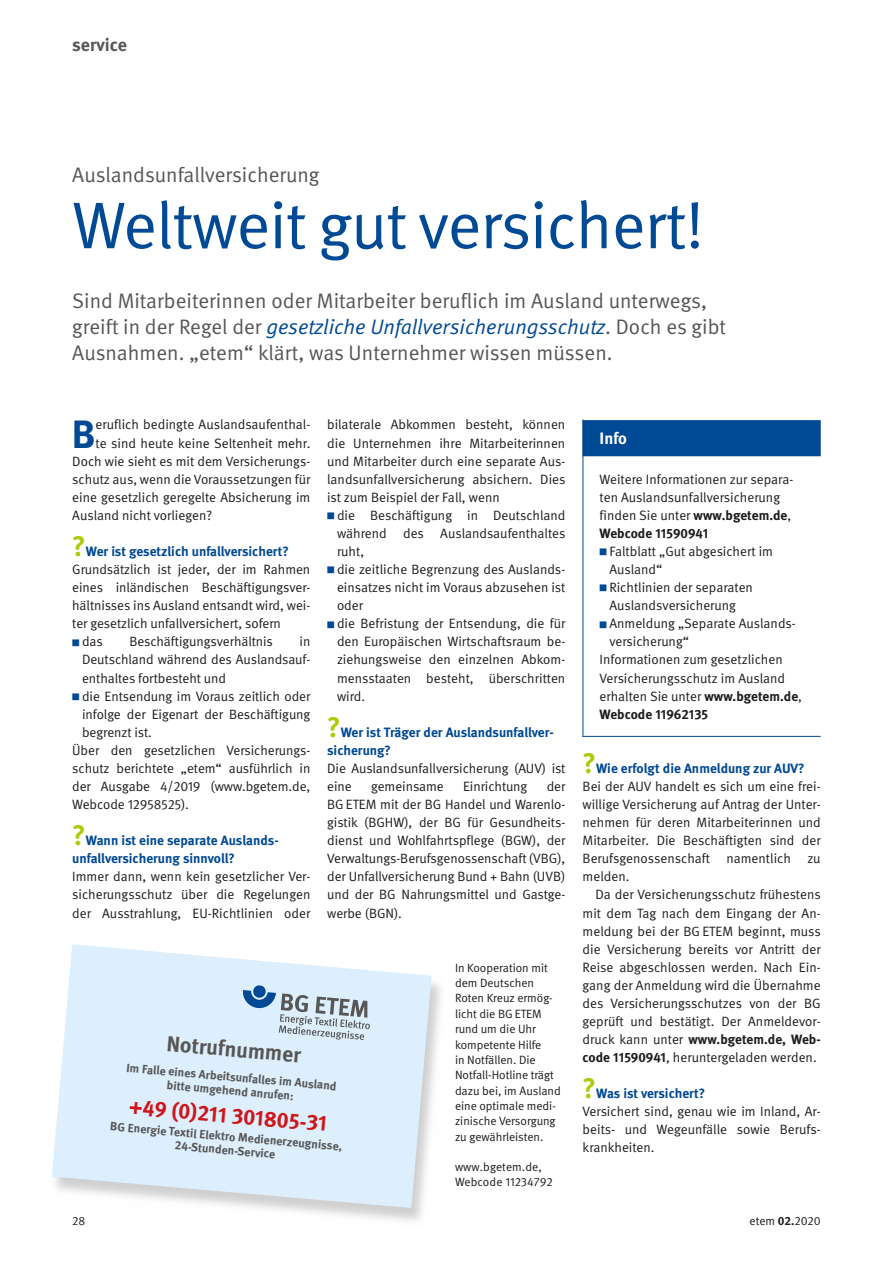
<style>
.page{position:relative;width:893px;height:1263px;background:#fff}
.page>*{position:absolute;margin:0;border:0;box-sizing:border-box;transform-origin:0 0}
.t1{font:66px "DGUV Meta";letter-spacing:-.01em;color:#004994}
.t2{font:700 39.45px "DGUV Meta";color:#004994}
.t3{font:700 28.5px "DGUV Meta";color:#afca0b}
.t4{font:700 21.75px "DGUV Meta";color:#cd171a}
.t5{font:700 21.75px "DGUV Meta";color:#575756}
.t6{font:21px/25.8px "DGUV Meta";color:#575756}
.t7{font:700 18px "DGUV Meta";color:#575756}
.t8{font:700 16.5px "DGUV Meta";color:#fff}
.t9{font:13.5px/18.1px "DGUV Meta";letter-spacing:-.005em;color:#1d1d1b;text-align:justify}
.t10{font:700 13.5px/18px "DGUV Meta";letter-spacing:-.005em;color:#004994}
.t11{font:12px/15.3px "DGUV Meta";letter-spacing:-.005em;color:#1d1d1b}
.t12{font:700 12px/13.8px "DGUV Meta";color:#575756;text-align:center}
.t13{font:700 9px "DGUV Meta";color:#004994}
.s1{font-style:italic;color:#004994}
.s2{font-weight:700}
.s3{font-weight:700;font-size:9px;color:#004994}
.s4{font-size:28.5px;color:#afca0b}
</style>
<div class="page">
<svg style="left:52px;top:944px;width:380px;height:264px;background:#e0eefa"></svg>
<hr style="left:582px;top:419px;width:1px;height:318px;background:#004994">
<div style="left:582px;top:420px;width:239px;height:36px;background:#004994"></div>
<hr style="left:582px;top:736px;width:239px;height:1px;background:#004994">
<svg style="left:253px;top:985px;width:13px;height:13px"></svg>
<svg style="left:242px;top:990px;width:128px;height:50px;background:#b5c6d5"></svg>
<h3 class="t7" style="left:72px;top:34px;width:56px">service</h3>
<p class="t6" style="left:72px;top:162px;width:249px">Auslandsunfallversicherung</p>
<h3 class="t1" style="left:72px;top:187px;width:633px">Weltweit gut versichert!</h3>
<p class="t6" style="left:72px;top:288px;width:655px">Sind Mitarbeiterinnen oder Mitarbeiter beruflich im Ausland unterwegs, greift in der Regel der <span class="s1">gesetzliche Unfallversicherungsschutz</span>. Doch es gibt<br>Ausnahmen. „etem“ klärt, was Unternehmer wissen müssen.</p>
<p class="t2" style="left:72px;top:410px;width:25px">B</p>
<p class="t9" style="left:96px;top:416px;width:216px">eruflich bedingte Auslandsaufenthal-</p>
<p class="t9" style="left:96px;top:434px;width:216px">te sind heute keine Seltenheit mehr.</p>
<p class="t9" style="left:72px;top:452px;width:240px">Doch wie sieht es mit dem Versicherungs-</p>
<p class="t9" style="left:72px;top:470px;width:240px">schutz aus, wenn die Voraussetzungen für</p>
<p class="t9" style="left:72px;top:488px;width:240px">eine gesetzlich geregelte Absicherung im</p>
<p class="t9" style="left:72px;top:506px;width:141px">Ausland nicht vorliegen?</p>
<h4 class="t10" style="left:86px;top:543px;width:204px">Wer ist gesetzlich unfallversichert?</h4>
<p class="t9" style="left:72px;top:561px;width:240px">Grundsätzlich ist jeder, der im Rahmen eines inländischen Beschäftigungsver&shy;hältnisses ins Ausland entsandt wird, wei&shy;ter gesetzlich unfallversichert, sofern</p>
<p class="t9" style="left:82px;top:633px;width:22px">das</p>
<p class="t9" style="left:129px;top:633px;width:145px">Beschäftigungsverhältnis</p>
<h3 class="t3" style="left:72px;top:529px;width:15px">?</h3>
<p class="t9" style="left:82px;top:633px;width:230px;text-indent:217px">in Deutschland während des Auslandsauf&shy;enthaltes fortbesteht und</p>
<p class="t9" style="left:82px;top:687px;width:230px">die Entsendung im Voraus zeitlich oder infolge der Eigenart der Beschäftigung begrenzt ist.</p>
<p class="t9" style="left:72px;top:741px;width:240px">Über den gesetzlichen Versicherungs&shy;schutz berichtete „etem“ ausführlich in der Ausgabe 4/2019 (www.bgetem.de, Webcode 12958525).</p>
<h4 class="t10" style="left:72px;top:832px;width:208px;text-indent:14px">Wann ist eine separate Auslands&shy;unfallversicherung sinnvoll?</h4>
<p class="t9" style="left:72px;top:868px;width:240px">Immer dann, wenn kein gesetzlicher Ver&shy;sicherungsschutz über die Regelungen der Ausstrahlung, EU-Richtlinien oder</p>
<p class="t13" style="left:72px;top:637px;width:9px">▪</p>
<p class="t13" style="left:72px;top:691px;width:9px">▪</p>
<h3 class="t3" style="left:72px;top:818px;width:15px">?</h3>
<p class="t9" style="left:327px;top:416px;width:240px">bilaterale Abkommen besteht, können die Unternehmen ihre Mitarbeiterinnen und Mitarbeiter durch eine separate Aus&shy;landsunfallversicherung absichern. Dies ist zum Beispiel der Fall, wenn</p>
<p class="t9" style="left:337px;top:506px;width:230px">die Beschäftigung in Deutschland während des Auslandsaufenthaltes ruht,</p>
<p class="t9" style="left:337px;top:561px;width:230px">die zeitliche Begrenzung des Auslands&shy;einsatzes nicht im Voraus abzusehen ist oder</p>
<p class="t9" style="left:337px;top:615px;width:230px">die Befristung der Entsendung, die für den Europäischen Wirtschaftsraum be&shy;ziehungsweise den einzelnen Abkom&shy;mensstaaten besteht, überschritten wird.</p>
<h4 class="t10" style="left:327px;top:723px;width:228px;text-indent:14px">Wer ist Träger der Auslandsunfallver&shy;sicherung?</h4>
<p class="t9" style="left:327px;top:759px;width:240px">Die Auslandsunfallversicherung (AUV) ist eine</p>
<p class="t13" style="left:327px;top:511px;width:9px">▪</p>
<p class="t13" style="left:327px;top:565px;width:9px">▪</p>
<p class="t13" style="left:327px;top:619px;width:9px">▪</p>
<h3 class="t3" style="left:327px;top:710px;width:15px">?</h3>
<p class="t9" style="left:371px;top:777px;width:74px">gemeinsame</p>
<p class="t9" style="left:463px;top:777px;width:66px">Einrichtung</p>
<p class="t9" style="left:327px;top:777px;width:240px;text-indent:219px">der BG ETEM mit der BG Handel und Warenlo&shy;gistik (BGHW), der BG für Gesundheits&shy;dienst und Wohlfahrtspflege (BGW), der Verwaltungs-Berufsgenossenschaft (VBG), der Unfallversicherung Bund + Bahn (UVB) und der BG Nahrungsmittel und Gastge&shy;werbe (BGN).</p>
<h3 class="t5" style="left:168px;top:1030px;width:136px;rotate:5deg">Notrufnummer</h3>
<p class="t12" style="left:127px;top:1061px;width:212px;rotate:5deg">Im Falle eines Arbeitsunfalles im Ausland bitte umgehend anrufen:</p>
<h3 class="t4" style="left:130px;top:1093px;width:200px;rotate:5deg">+49 (0)211 301805-31</h3>
<p class="t12" style="left:111px;top:1120px;width:234px;rotate:5deg">BG Energie Textil Elektro Medienerzeugnisse,<br>24-Stunden-Service</p>
<p class="t11" style="left:455px;top:960px;width:107px">In Kooperation mit dem Deutschen<br>Roten Kreuz ermög&shy;licht die BG ETEM rund um die Uhr kompetente Hilfe<br>in Notfällen. Die<br>Notfall-Hotline trägt dazu bei, im Ausland eine optimale medi&shy;zinische Versorgung zu gewährleisten.</p>
<p class="t11" style="left:455px;top:1159px;width:99px">www.bgetem.de,<br>Webcode 11234792</p>
<h4 class="t8" style="left:599px;top:428px;width:29px">Info</h4>
<p class="t9" style="left:599px;top:470px;width:195px;text-align:left">Weitere Informationen zur separa&shy;ten Auslandsunfallversicherung finden Sie unter <span class="s2">www.bgetem.de</span>,<br><span class="s2">Webcode 11590941</span></p>
<p class="t9" style="left:609px;top:542px;width:165px;text-indent:-10px"><span class="s3">▪</span> Faltblatt „Gut abgesichert im<br>Ausland“</p>
<p class="t9" style="left:599px;top:579px;width:155px;text-align:center"><span class="s3">▪</span> Richtlinien der separaten<br>Auslandsversicherung</p>
<p class="t9" style="left:609px;top:615px;width:188px;text-indent:-10px"><span class="s3">▪</span> Anmeldung „Separate Auslands&shy;versicherung“</p>
<p class="t9" style="left:599px;top:651px;width:204px;text-align:left">Informationen zum gesetzlichen<br>Versicherungsschutz im Ausland erhalten Sie unter <span class="s2">www.bgetem.de</span>,<br><span class="s2">Webcode 11962135</span></p>
<h3 class="t3" style="left:582px;top:746px;width:15px">?</h3>
<h4 class="t10" style="left:596px;top:759px;width:210px">Wie erfolgt die Anmeldung zur AUV?</h4>
<p class="t9" style="left:582px;top:777px;width:240px">Bei der AUV handelt es sich um eine frei&shy;willige Versicherung auf Antrag der Unter&shy;nehmen für deren Mitarbeiterinnen und Mitarbeiter. Die Beschäftigten sind der Berufsgenossenschaft namentlich zu melden.</p>
<p class="t9" style="left:582px;top:886px;width:240px;text-indent:13px">Da der Versicherungsschutz frühestens mit dem Tag nach dem Eingang der An&shy;meldung bei der BG ETEM beginnt, muss die Versicherung bereits vor Antritt der Reise abgeschlossen werden. Nach Ein&shy;gang der Anmeldung wird die Übernahme des Versicherungsschutzes von der BG geprüft und bestätigt. Der Anmeldevor&shy;druck kann unter <span class="s2">www.bgetem.de, Web&shy;code 11590941</span>, heruntergeladen werden.</p>
<h4 class="t10" style="left:582px;top:1085px;width:124px"><span class="s4">?</span>Was ist versichert?</h4>
<p class="t9" style="left:582px;top:1103px;width:240px">Versichert sind, genau wie im Inland, Ar&shy;beits- und Wegeunfälle sowie Berufs&shy;krankheiten.</p>
<p class="t11" style="left:72px;top:1213px;width:15px">28</p>
<p class="t11" style="left:749px;top:1213px;width:73px">etem <span class="s2">02.</span>2020</p>
</div>
